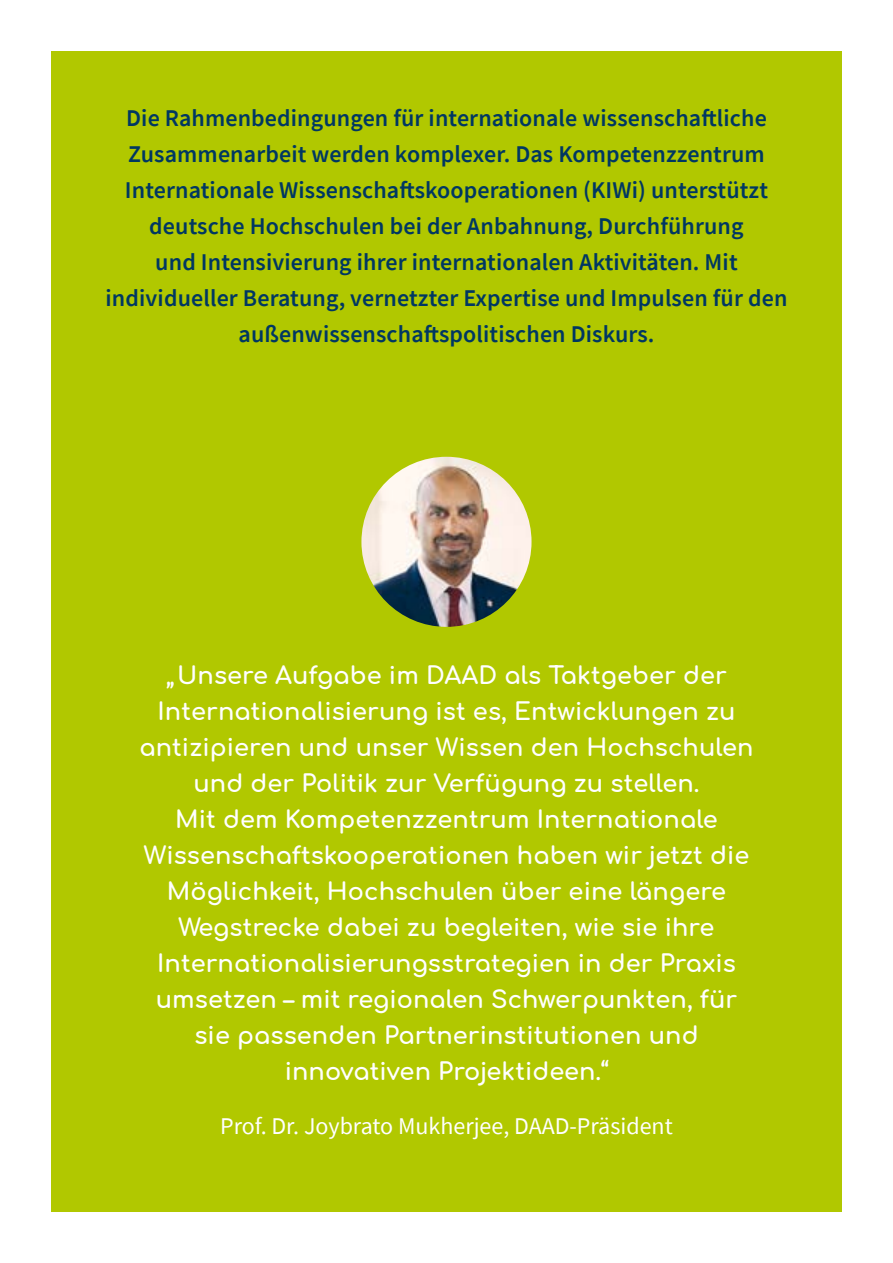
<style>
.page{position:relative;width:893px;height:1263px;background:#fff}
.page>*{position:absolute;margin:0;border:0;box-sizing:border-box;transform-origin:0 0}
.t1{font:700 24px/36px "Comfortaa";letter-spacing:.005em;color:#fff;text-align:center}
.t2{font:600 24px/36px "Source Sans Pro";letter-spacing:.005em;color:#003762;text-align:center}
.t3{font:24px "Source Sans Pro";color:#fff}
</style>
<div class="page">
<div style="left:51px;top:51px;width:791px;height:1161px;background:#b1c800"></div>
<img style="left:361px;top:457px;width:170px;height:170px;border-radius:85px">
<p class="t2" style="left:106px;top:100px;width:683px">Die Rahmenbedingungen für internationale wissenschaftliche Zusammenarbeit werden komplexer. Das Kompetenzzentrum Internationale Wissenschaftskooperationen (KIWi) unterstützt deutsche Hochschulen bei der Anbahnung, Durchführung<br>und Intensivierung ihrer internationalen Aktivitäten. Mit individueller Beratung, vernetzter Expertise und Impulsen für den außenwissenschaftspolitischen Diskurs.</p>
<p class="t1" style="left:139px;top:654px;width:616px">„Unsere Aufgabe im DAAD als Taktgeber der Internationalisierung ist es, Entwicklungen zu antizipieren und unser Wissen den Hochschulen und der Politik zur Verfügung zu stellen.<br>Mit dem Kompetenzzentrum Internationale Wissenschaftskooperationen haben wir jetzt die Möglichkeit, Hochschulen über eine längere Wegstrecke dabei zu begleiten, wie sie ihre Internationalisierungsstrategien in der Praxis umsetzen – mit regionalen Schwerpunkten, für sie passenden Partnerinstitutionen und innovativen Projektideen.“</p>
<p class="t3" style="left:220px;top:1111px;width:454px">Prof. Dr. Joybrato Mukherjee, DAAD-Präsident</p>
</div>
